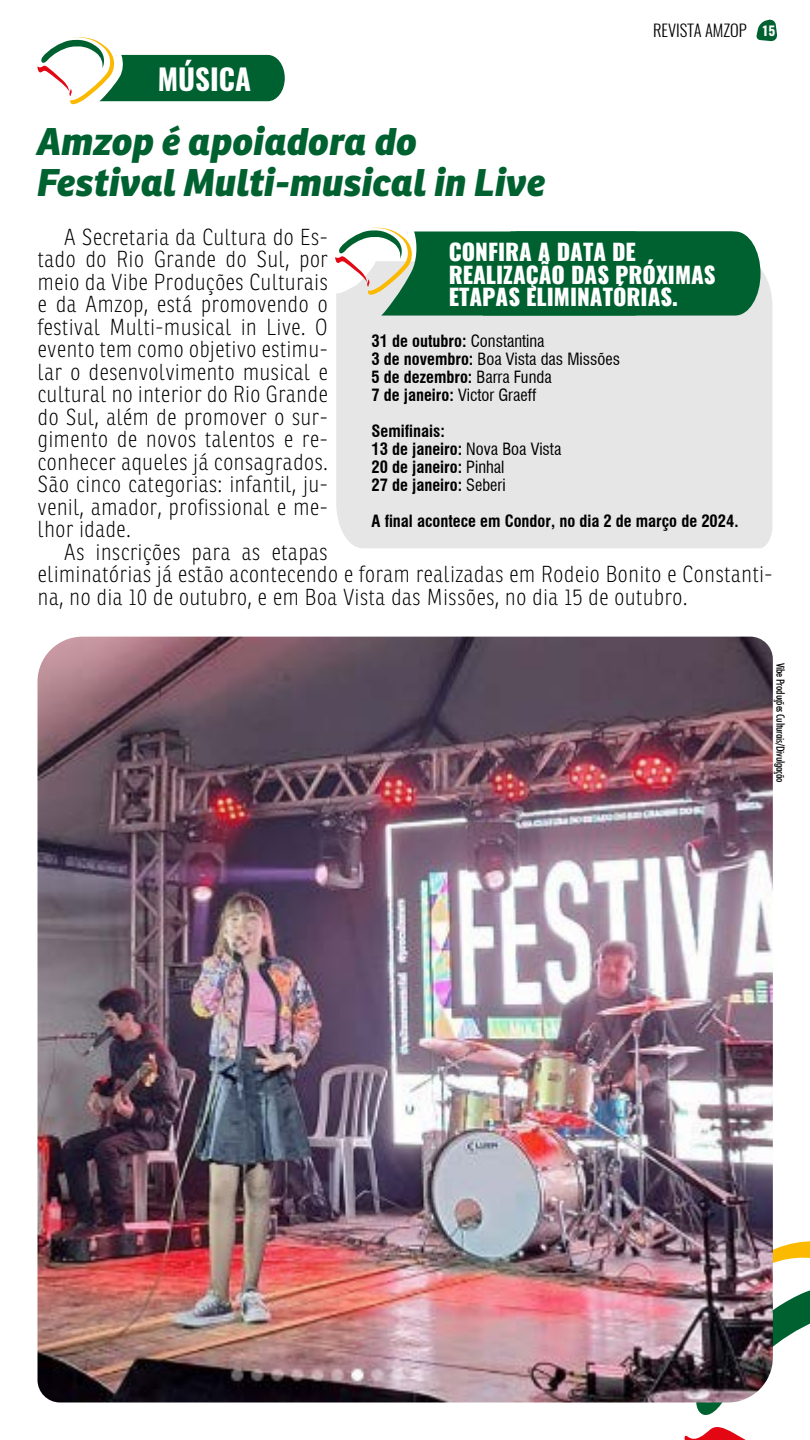
<style>
.page{position:relative;width:810px;height:1440px;background:#fff}
.page>*{position:absolute;margin:0;border:0;box-sizing:border-box;transform-origin:0 0}
.t1{font:italic 800 37.5px/41.2px "Ronnia";color:#006130}
.t2{font:700 28.95px "Oswald";color:#fff}
.t3{font:100 22.5px/22.5px "Ronnia Cond";letter-spacing:.03em;color:#000;text-align:justify}
.t4{font:800 22.5px/22.5px "Oswald";color:#fff}
.t5{font:700 condensed 16.5px/18px "Swiss 721 BT";color:#000}
.t6{font:condensed 16.5px/18px "Swiss 721 BT";color:#000}
.t7{font:300 16.5px "Oswald";color:#000}
.t8{font:500 condensed 11.25px "Futura BT";letter-spacing:-.02em;color:#000}
.s1{font-weight:700;font-size:12.9px;color:#fff}
.s2{font-weight:700}
.s3{font-weight:400}
</style>
<div class="page">
<svg style="left:756px;top:19px;width:22px;height:22px"></svg>
<svg style="left:37px;top:37px;width:248px;height:68px"></svg>
<div style="left:336px;top:270px;width:436px;height:278px;background:#e6e6e6"></div>
<svg style="left:335px;top:227px;width:426px;height:89px;background:#347f56"></svg>
<svg style="left:673px;top:1241px;width:137px;height:199px"></svg>
<img style="left:38px;top:637px;width:735px;height:765px">
<p class="t2" style="left:158px;top:59px;width:95px">MÚSICA</p>
<p class="t7" style="left:653px;top:19px;width:124px">REVISTA AMZOP <span class="s1">15</span></p>
<h1 class="t1" style="left:38px;top:120px;width:510px">Amzop é apoiadora do<br>Festival Multi-musical in Live</h1>
<p class="t3" style="left:38px;top:226px;width:291px;text-indent:26px">A Secretaria da Cultura do Es&shy;tado do Rio Grande do Sul, por meio da Vibe Produções Culturais e da Amzop, está promovendo o festival Multi-musical in Live. O evento tem como objetivo estimu&shy;lar o desenvolvimento musical e cultural no interior do Rio Grande do Sul, além de promover o sur&shy;gimento de novos talentos e re&shy;conhecer aqueles já consagrados.<br>São cinco categorias: infantil, ju&shy;venil, amador, profissional e me&shy;lhor idade.</p>
<p class="t3" style="left:38px;top:541px;width:736px;text-align:left;text-indent:26px">As inscrições para as etapas<br>eliminatórias já estão acontecendo e foram realizadas em Rodeio Bonito e Constanti&shy;na, no dia 10 de outubro, e em Boa Vista das Missões, no dia 15 de outubro.</p>
<p class="t4" style="left:449px;top:242px;width:269px">CONFIRA A DATA DE<br>REALIZAÇÃO DAS PRÓXIMAS<br>ETAPAS ELIMINATÓRIAS.</p>
<p class="t6" style="left:372px;top:332px;width:250px"><span class="s2">31 de outubro:</span> Constantina<br><span class="s2">3 de novembro:</span> Boa Vista das Missões<br><span class="s2">5 de dezembro:</span> Barra Funda<br><span class="s2">7 de janeiro:</span> Victor Graeff</p>
<p class="t5" style="left:372px;top:422px;width:191px">Semifinais:<br>13 de janeiro: <span class="s3">Nova Boa Vista<br></span>20 de janeiro: <span class="s3">Pinhal<br></span>27 de janeiro: <span class="s3">Seberi</span></p>
<p class="t5" style="left:372px;top:512px;width:368px">A final acontece em Condor, no dia 2 de março de 2024.</p>
<p class="t8" style="left:787px;top:663px;width:121px;rotate:90deg">Vibe Produções Culturais/Divulgação</p>
</div>
